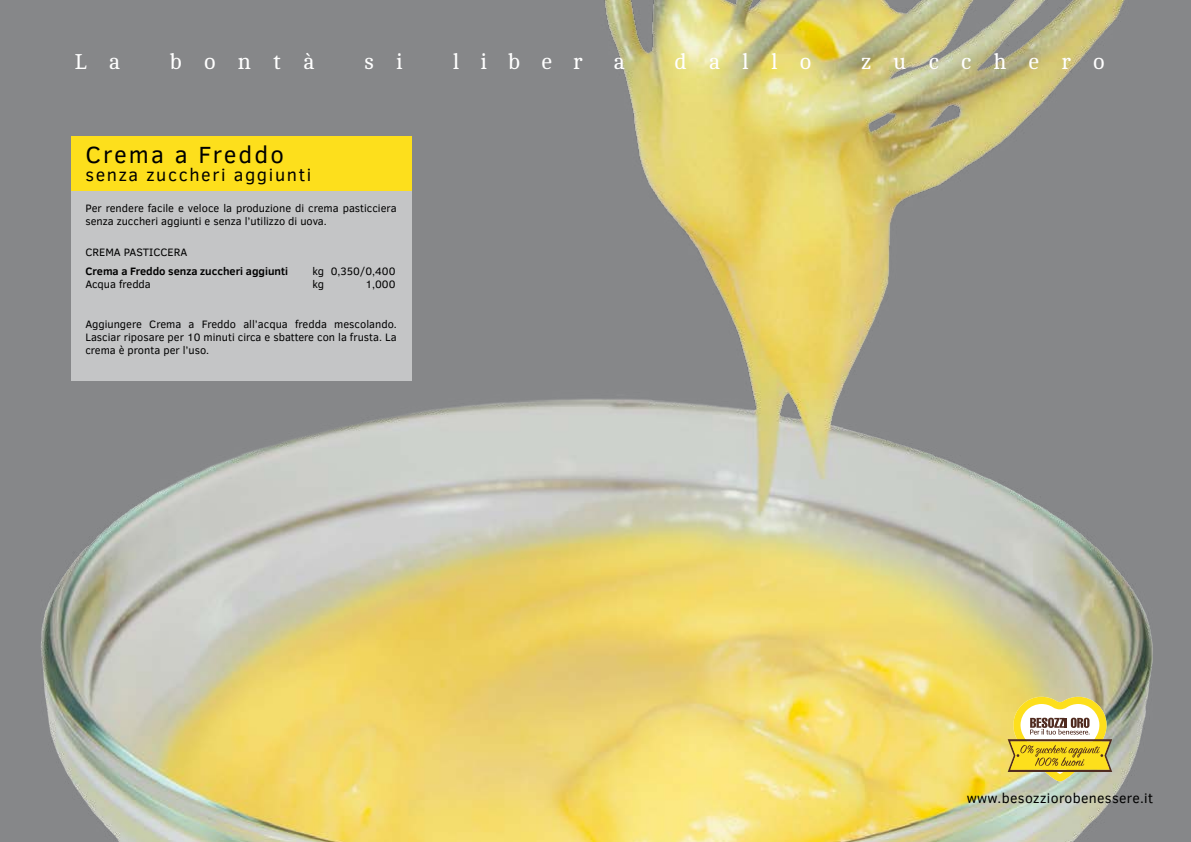
<style>
.page{position:relative;width:1191px;height:842px;background:#fff}
.page>*{position:absolute;margin:0;border:0;box-sizing:border-box;transform-origin:0 0}
.t1{font:24px "Clear Sans";letter-spacing:.09em;color:#000}
.t2{font:22px "Cambo";letter-spacing:1.005em;color:#fff}
.t3{font:18px "Clear Sans";letter-spacing:.09em;color:#000}
.t4{font:14px "Clear Sans";letter-spacing:.025em;color:#000}
.t5{font:11px/13.2px "Clear Sans";color:#000}
.t6{font:700 11px "Clear Sans";color:#000}
</style>
<div class="page">
<img style="left:0;top:0;width:1191px;height:842px">
<div style="left:71px;top:142px;width:340px;height:239px;background:#c4c5c6"></div>
<div style="left:71px;top:136px;width:340px;height:54px;background:#fddf1c"></div>
<svg style="left:1007px;top:697px;width:105px;height:84px"></svg>
<h2 class="t2" style="left:74px;top:50px;width:47px">L a</h2>
<h2 class="t2" style="left:170px;top:50px;width:146px">bontà</h2>
<h2 class="t2" style="left:364px;top:50px;width:40px">s i</h2>
<h2 class="t2" style="left:453px;top:50px;width:132px">liber</h2>
<h2 class="t2" style="left:613px;top:50px;width:13px">a</h2>
<h2 class="t2" style="left:674px;top:50px;width:138px">dallo</h2>
<h2 class="t2" style="left:861px;top:50px;width:245px">zucchero</h2>
<h1 class="t1" style="left:85px;top:139px;width:200px">Crema a Freddo</h1>
<h3 class="t3" style="left:85px;top:163px;width:227px">senza zuccheri aggiunti</h3>
<p class="t5" style="left:85px;top:202px;width:313px">Per rendere facile e veloce la produzione di crema pasticciera senza zuccheri aggiunti e senza l’utilizzo di uova.</p>
<p class="t5" style="left:85px;top:245px;width:103px">CREMA PASTICCERA</p>
<p class="t6" style="left:85px;top:263px;width:204px">Crema a Freddo senza zuccheri aggiunti</p>
<p class="t5" style="left:312px;top:265px;width:84px">kg 0,350/0,400</p>
<p class="t5" style="left:85px;top:278px;width:67px">Acqua fredda</p>
<p class="t5" style="left:312px;top:278px;width:13px">kg</p>
<p class="t5" style="left:365px;top:278px;width:32px">1,000</p>
<p class="t5" style="left:85px;top:318px;width:313px;text-align:justify">Aggiungere Crema a Freddo all’acqua fredda mescolando.<br>Lasciar riposare per 10 minuti circa e sbattere con la frusta. La crema è pronta per l’uso.</p>
<p class="t4" style="left:966px;top:788px;width:188px">www.besozziorobenessere.it</p>
</div>
